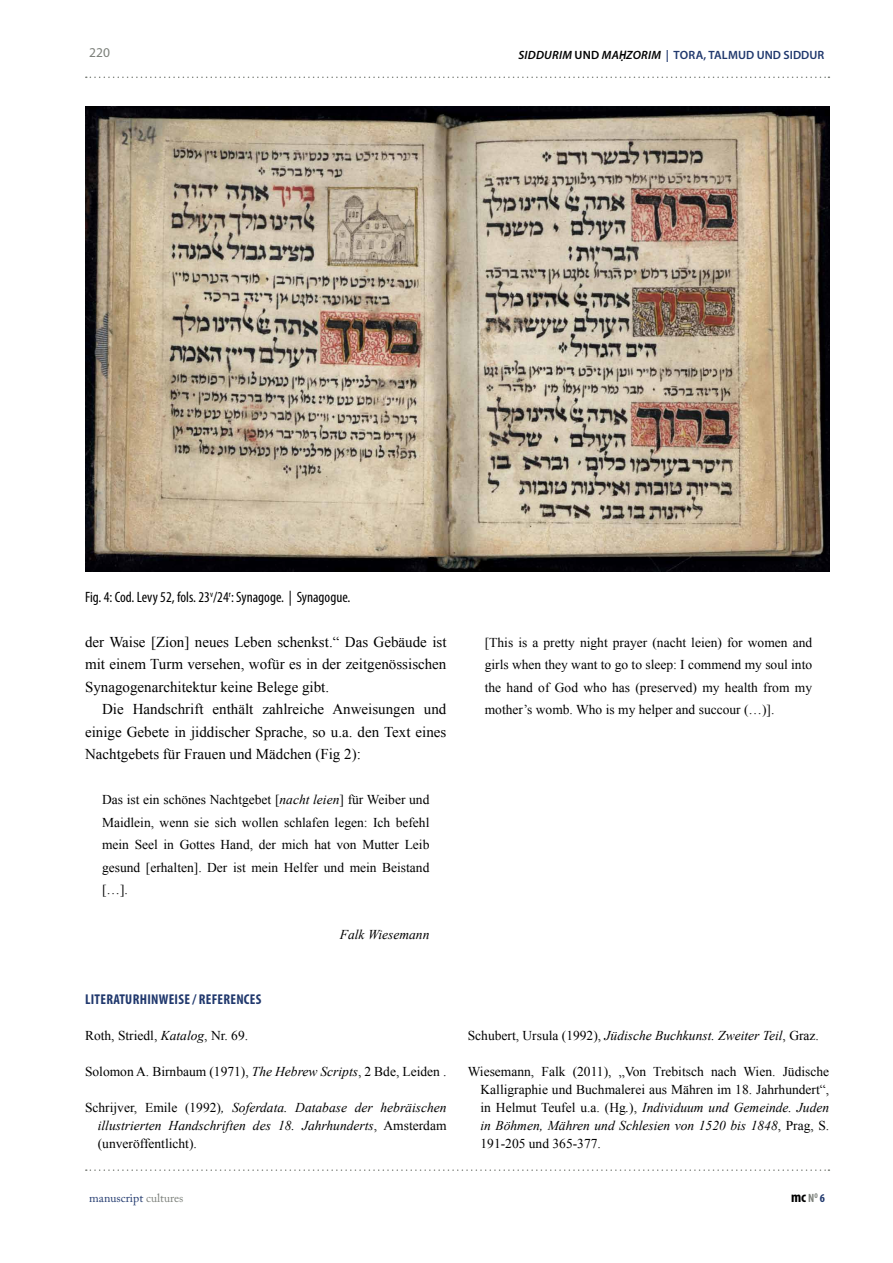
<style>
.page{position:relative;width:893px;height:1263px;background:#fff}
.page>*{position:absolute;margin:0;border:0;box-sizing:border-box;transform-origin:0 0}
.t1{font:15px/22.5px "Times New Roman";color:#000;text-align:justify}
.t2{font:condensed 15px "Myriad Pro";color:#000}
.t3{font:700 condensed 15px "Myriad Pro";color:#000}
.t4{font:700 condensed 14.25px "Myriad Pro";letter-spacing:.02em;color:#20386d}
.t5{font:13.5px/22.5px "Times New Roman";color:#000;text-align:justify}
.t6{font:italic 13.5px/18px "Times New Roman";color:#000;text-align:justify}
.t7{font:13.5px "Myriad Pro";color:#7c807a}
.t8{font:600 12px "Myriad Pro";letter-spacing:.02em;color:#20386d}
.t9{font:italic 600 12px "Myriad Pro";letter-spacing:.02em;color:#000}
.t10{font:12px "Adobe Caslon Pro";color:#20386d}
.s1{font-style:normal}
.s2{font-family:"Calibri";font-weight:700;font-size:13.35px}
.s3{font-style:italic}
.s4{color:#7c807a}
.s5{font-size:12px;color:#7c807a}
.s6{font-size:12px;color:#20386d}
</style>
<div class="page">
<img style="left:85px;top:106px;width:744px;height:466px">
<svg style="left:86px;top:77px;width:743px;height:1px"></svg>
<svg style="left:86px;top:1169px;width:743px;height:2px"></svg>
<p class="t7" style="left:89px;top:44px;width:22px">220</p>
<p class="t9" style="left:518px;top:47px;width:131px">SIDDURIM <span class="s1">UND</span> MA<span class="s2">Ḥ</span>ZORIM</p>
<p class="t8" style="left:666px;top:47px;width:100px">| TORA, TALMUD UND</p>
<p class="t8" style="left:784px;top:47px;width:8px">SIDDUR</p>
<p class="t2" style="left:85px;top:587px;width:267px">Fig. 4: Cod. Levy 52, fols. 23<sup>v</sup>/24<sup>r</sup>: Synagoge. | Synagogue.</p>
<p class="t1" style="left:85px;top:630px;width:363px">der Waise [Zion] neues Leben schenkst.“ Das Gebäude ist mit einem Turm versehen, wofür es in der zeitgenössischen Synagogenarchitektur keine Belege gibt.</p>
<p class="t1" style="left:85px;top:698px;width:363px;text-indent:17px">Die Handschrift enthält zahlreiche Anweisungen und einige Gebete in jiddischer Sprache, so u.a. den Text eines Nachtgebets für Frauen und Mädchen (Fig 2):</p>
<p class="t5" style="left:102px;top:788px;width:329px">Das ist ein schönes Nachtgebet [<span class="s3">nacht leien</span>] für Weiber und Maidlein, wenn sie sich wollen schlafen legen: Ich befehl mein Seel in Gottes Hand, der mich hat von Mutter Leib gesund [erhalten]. Der ist mein Helfer und mein Beistand […].</p>
<p class="t6" style="left:340px;top:925px;width:91px">Falk Wiesemann</p>
<p class="t5" style="left:485px;top:631px;width:329px">[This is a pretty night prayer (nacht leien) for women and girls when they want to go to sleep: I commend my soul into the hand of God who has (preserved) my health from my mother’s womb. Who is my helper and succour (…)].</p>
<p class="t4" style="left:85px;top:991px;width:121px">LITERATURHINWEISE / REFE</p>
<p class="t4" style="left:223px;top:991px;width:39px">RENCES</p>
<p class="t5" style="left:85px;top:1024px;width:165px">Roth, Striedl, <span class="s3">Katalog</span>, Nr. 69.</p>
<p class="t5" style="left:85px;top:1060px;width:363px">Solomon A. Birnbaum (1971), <span class="s3">The Hebrew Scripts</span>, 2 Bde, Leiden .</p>
<p class="t6" style="left:98px;top:1098px;width:350px;text-indent:-13px"><span class="s1">Schrijver, Emile (1992)</span>, Soferdata. Database der hebräischen illustrierten Handschriften des 18. Jahrhunderts<span class="s1">, Amsterdam (unveröffentlicht).</span></p>
<p class="t6" style="left:468px;top:1026px;width:353px"><span class="s1">Schubert, Ursula (1992),</span> Jüdische Buchkunst. Zweiter Teil<span class="s1">, Graz.</span></p>
<p class="t5" style="left:480px;top:1062px;width:350px;line-height:18px;text-indent:-13px">Wiesemann, Falk (2011), „Von Trebitsch nach Wien. Jüdische Kalligraphie und Buchmalerei aus Mähren im 18. Jahrhundert“, in Helmut Teufel u.a. (Hg<span class="s3">.</span>), <span class="s3">Individuum und Gemeinde. Juden in Böhmen, Mähren und Schlesien von 1520 bis 1848</span>, Prag, S.<br>191-205 und 365-377.</p>
<p class="t10" style="left:89px;top:1190px;width:96px">manuscript <span class="s4">cultures</span></p>
<p class="t3" style="left:791px;top:1187px;width:35px">MC<span class="s5">N</span><sup>O</sup> <span class="s6">6</span></p>
</div>
